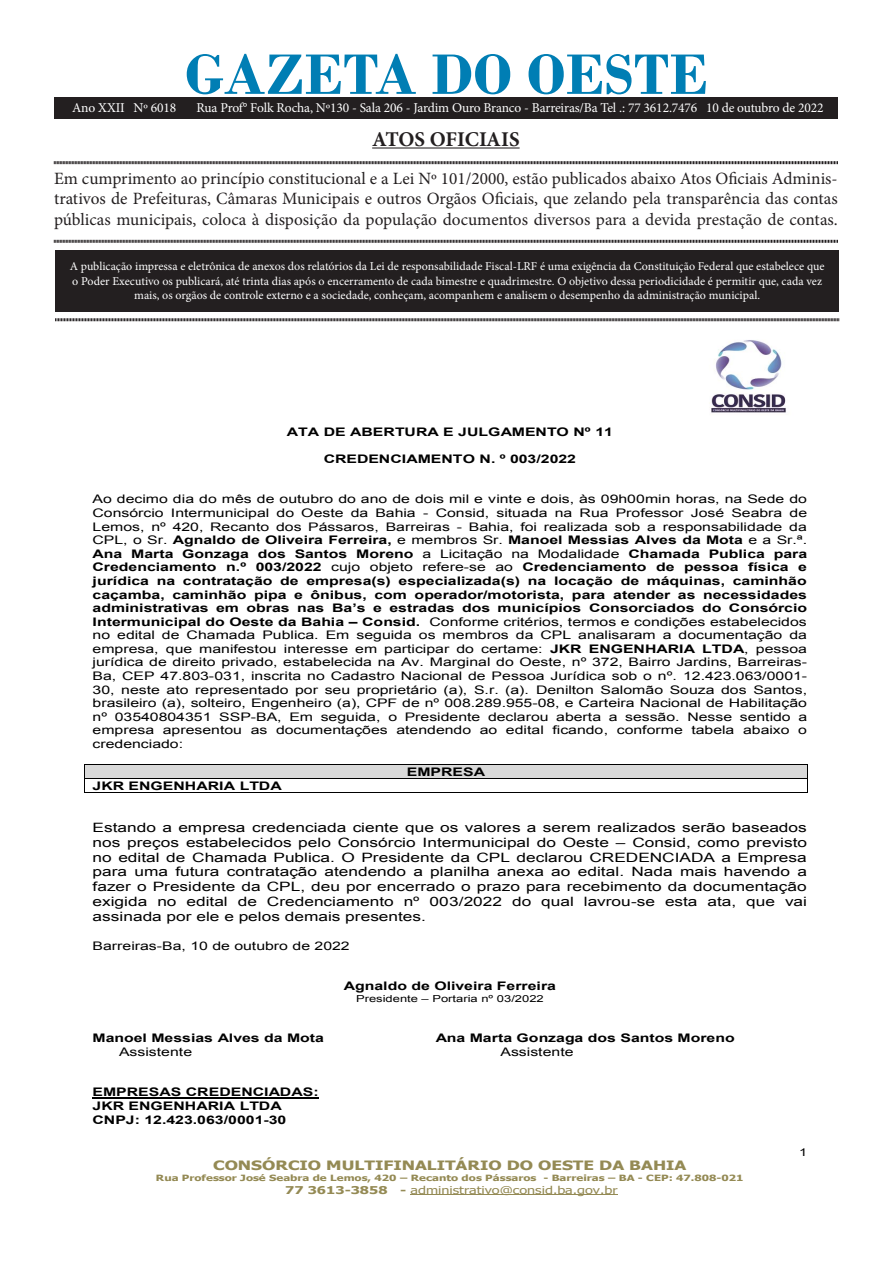
<style>
.page{position:relative;width:893px;height:1263px;background:#fff}
.page>*{position:absolute;margin:0;border:0;box-sizing:border-box;transform-origin:0 0}
.t1{font:700 60px "Bodoni";color:#007eb4}
.t2{font:700 21px "Minion Pro";letter-spacing:-.005em;color:#231f20}
.t3{font:17.25px/20.7px "Minion Pro";color:#231f20;text-align:justify}
.t4{font:13.5px "Minion Pro";letter-spacing:-.01em;color:#fff}
.t5{font:12.9px/14.9px "Arial";color:#000;text-align:justify;scale:1.34 1}
.t6{font:700 12.9px "Tahoma";color:#948a54;scale:1.34 1}
.t7{font:12px/14.4px "Minion Pro";color:#fff;text-align:center}
.t8{font:11.85px/13.6px "Arial";color:#000;text-align:justify;scale:1.34 1}
.t9{font:700 11.85px/13.6px "Arial";color:#000;scale:1.34 1}
.t10{font:10.8px "Tahoma";color:#948a54;scale:1.34 1}
.t11{font:10.8px "Arial";color:#000;scale:1.34 1}
.t12{font:9.6px "Arial";color:#000;scale:1.34 1}
.t13{font:700 8.55px "Tahoma";color:#948a54;scale:1.34 1}
.s1{font-weight:700}
</style>
<div class="page">
<div style="left:55px;top:250px;width:784px;height:61px;background:#231f20"></div>
<hr style="left:372px;top:147px;width:148px;height:2px;background:#231f20">
<svg style="left:54px;top:161px;width:784px;height:4px"></svg>
<svg style="left:54px;top:239px;width:784px;height:4px"></svg>
<svg style="left:55px;top:318px;width:784px;height:4px"></svg>
<div style="left:54px;top:98px;width:784px;height:20px;background:#231f20"></div>
<img style="left:711px;top:340px;width:75px;height:73px">
<hr style="left:410px;top:1194px;width:208px;height:1px;background:#948a54">
<div style="left:85px;top:765px;width:722px;height:13px;background:#d9d9d9"></div>
<hr style="left:85px;top:764px;width:722px;height:1px;background:#000">
<hr style="left:85px;top:778px;width:722px;height:1px;background:#000">
<svg style="left:84px;top:764px;width:1px;height:29px"></svg>
<hr style="left:85px;top:792px;width:722px;height:1px;background:#000">
<svg style="left:807px;top:764px;width:1px;height:29px"></svg>
<hr style="left:93px;top:1098px;width:226px;height:1px;background:#000">
<p class="t1" style="left:185px;top:39px;width:525px">GAZETA DO OESTE</p>
<p class="t2" style="left:372px;top:124px;width:149px">ATOS OFICIAIS</p>
<p class="t3" style="left:54px;top:168px;width:785px">Em cumprimento ao princípio constitucional e a Lei Nº 101/2000, estão publicados abaixo Atos Oficiais Adminis&shy;trativos de Prefeituras, Câmaras Municipais e outros Orgãos Oficiais, que zelando pela transparência das contas públicas municipais, coloca à disposição da população documentos diversos para a devida prestação de contas.</p>
<p class="t7" style="left:70px;top:259px;width:756px">A publicação impressa e eletrônica de anexos dos relatórios da Lei de responsabilidade Fiscal-LRF é uma exigência da Constituição Federal que estabelece que o Poder Executivo os publicará, até trinta dias após o encerramento de cada bimestre e quadrimestre. O objetivo dessa periodicidade é permitir que, cada vez mais, os orgãos de controle externo e a sociedade, conheçam, acompanhem e analisem o desempenho da administração municipal.</p>
<p class="t4" style="left:72px;top:98px;width:106px">Ano XXII Nº 6018</p>
<p class="t4" style="left:197px;top:98px;width:628px">Rua Prof° Folk Rocha, Nº130 - Sala 206 - Jardim Ouro Branco - Barreiras/Ba Tel .: 77 3612.7476 10 de outubro de 2022</p>
<p class="t9" style="left:287px;top:425px;width:245px">ATA DE ABERTURA E JULGAMENTO Nº 11</p>
<p class="t9" style="left:324px;top:452px;width:190px">CREDENCIAMENTO N. º 003/2022</p>
<p class="t8" style="left:93px;top:492px;width:535px">Ao decimo dia do mês de outubro do ano de dois mil e vinte e dois, às 09h00min horas, na Sede do Consórcio Intermunicipal do Oeste da Bahia - Consid, situada na Rua Professor José Seabra de Lemos, nº 420, Recanto dos Pássaros, Barreiras - Bahia, foi realizada sob a responsabilidade da CPL, o Sr. <span class="s1">Agnaldo de Oliveira Ferreira,</span> e membros Sr. <span class="s1">Manoel Messias Alves da Mota</span> e a Sr.ª.<br><span class="s1">Ana Marta Gonzaga dos Santos Moreno</span> a Licitação na Modalidade <span class="s1">Chamada Publica para Credenciamento n.º 003/2022</span> cujo objeto refere-se ao <span class="s1">Credenciamento de pessoa física e jurídica na contratação de empresa(s) especializada(s) na locação de máquinas, caminhão caçamba, caminhão pipa e ônibus, com operador/motorista, para atender as necessidades administrativas em obras nas Ba’s e estradas dos municípios Consorciados do Consórcio Intermunicipal do Oeste da Bahia – Consid.</span> Conforme critérios, termos e condições estabelecidos no edital de Chamada Publica. Em seguida os membros da CPL analisaram a documentação da empresa, que manifestou interesse em participar do certame: <span class="s1">JKR ENGENHARIA LTDA</span>, pessoa jurídica de direito privado, estabelecida na Av. Marginal do Oeste, nº 372, Bairro Jardins, Barreiras-Ba, CEP 47.803-031, inscrita no Cadastro Nacional de Pessoa Jurídica sob o nº. 12.423.063/0001- 30, neste ato representado por seu proprietário (a), S.r. (a). Denilton Salomão Souza dos Santos, brasileiro (a), solteiro, Engenheiro (a), CPF de nº 008.289.955-08, e Carteira Nacional de Habilitação nº 03540804351 SSP-BA, Em seguida, o Presidente declarou aberta a sessão. Nesse sentido a empresa apresentou as documentações atendendo ao edital ficando, conforme tabela abaixo o credenciado:</p>
<p class="t9" style="left:407px;top:765px;width:60px">EMPRESA</p>
<p class="t9" style="left:93px;top:779px;width:143px">JKR ENGENHARIA LTDA</p>
<p class="t5" style="left:93px;top:820px;width:535px">Estando a empresa credenciada ciente que os valores a serem realizados serão baseados nos preços estabelecidos pelo Consórcio Intermunicipal do Oeste – Consid, como previsto no edital de Chamada Publica. O Presidente da CPL declarou CREDENCIADA a Empresa para uma futura contratação atendendo a planilha anexa ao edital. Nada mais havendo a fazer o Presidente da CPL, deu por encerrado o prazo para recebimento da documentação exigida no edital de Credenciamento nº 003/2022 do qual lavrou-se esta ata, que vai assinada por ele e pelos demais presentes.</p>
<p class="t8" style="left:93px;top:939px;width:193px">Barreiras-Ba, 10 de outubro de 2022</p>
<p class="t9" style="left:344px;top:980px;width:160px">Agnaldo de Oliveira Ferreira</p>
<p class="t12" style="left:356px;top:992px;width:142px">Presidente – Portaria nº 03/2022</p>
<p class="t9" style="left:93px;top:1031px;width:174px">Manoel Messias Alves da Mota</p>
<p class="t9" style="left:436px;top:1031px;width:224px">Ana Marta Gonzaga dos Santos Moreno</p>
<p class="t8" style="left:119px;top:1045px;width:56px">Assistente</p>
<p class="t8" style="left:500px;top:1045px;width:56px">Assistente</p>
<p class="t9" style="left:93px;top:1086px;width:170px">EMPRESAS CREDENCIADAS:<br>JKR ENGENHARIA LTDA<br>CNPJ: 12.423.063/0001-30</p>
<p class="t6" style="left:213px;top:1156px;width:355px">CONSÓRCIO MULTIFINALITÁRIO DO OESTE DA BAHIA</p>
<p class="t13" style="left:156px;top:1172px;width:440px">Rua Professor José Seabra de Lemos, 420 – Recanto dos Pássaros - Barreiras – BA - CEP: 47.808-021</p>
<p class="t10" style="left:285px;top:1182px;width:250px"><span class="s1">77 3613-3858 -</span> administrativo@consid.ba.gov.br</p>
<p class="t11" style="left:799px;top:1145px;width:7px">1</p>
</div>
